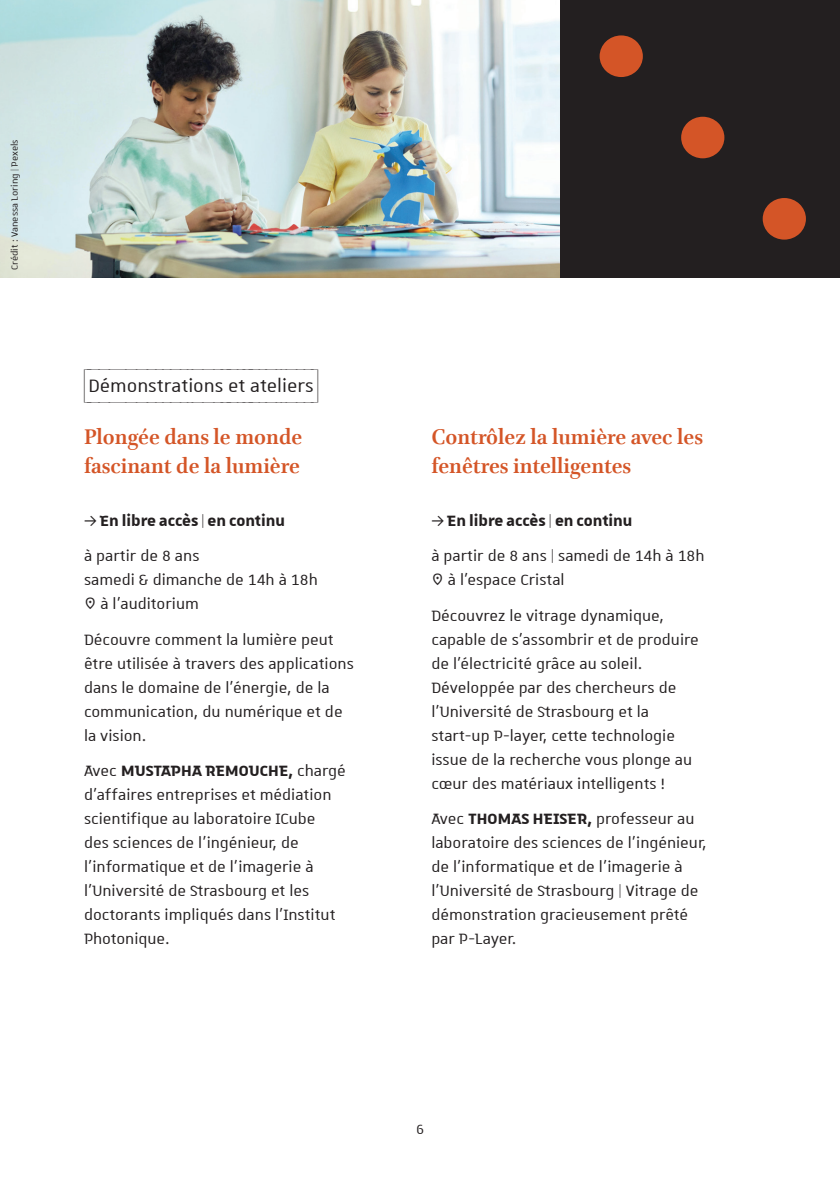
<style>
.page{position:relative;width:840px;height:1191px;background:#fff}
.page>*{position:absolute;margin:0;border:0;box-sizing:border-box;transform-origin:0 0}
.t1{font:700 24px/28.8px "Brill";color:#d45527}
.t2{font:24px "Unistra Encadre";color:#231f20}
.t3{font:20px/24px "Unistra C";color:#231f20}
.t4{font:20px "Unistra D";color:#231f20}
.t5{font:700 20px "Unistra D";color:#231f20}
.t6{font:18px "Unistra A";color:#231f20}
.t7{font:12px "Unistra C";color:#231f20}
.s1{font-family:"Unistra D"}
.s2{font-weight:700}
.s3{font-family:"Unistra A"}
</style>
<div class="page">
<hr style="left:839px;top:0;width:1px;height:522px;background:#d1d2d4">
<div style="left:559px;top:0;width:280px;height:278px;background:#231f20"></div>
<img style="left:0;top:0;width:559px;height:278px">
<svg style="left:762px;top:198px;width:43px;height:42px"></svg>
<svg style="left:681px;top:117px;width:43px;height:41px"></svg>
<svg style="left:599px;top:35px;width:43px;height:42px"></svg>
<p class="t7" style="left:9px;top:270px;width:132px;rotate:-90deg">Crédit : Vanessa Loring | Pexels</p>
<p class="t2" style="left:84px;top:368px;width:235px">(DÉMONSTRATIONS_ET_ATELIERS)</p>
<p class="t1" style="left:84px;top:423px;width:219px">Plongée dans le monde fascinant de la lumière</p>
<p class="t5" style="left:84px;top:509px;width:202px">✓ En libre accès | en continu</p>
<p class="t3" style="left:84px;top:543px;width:117px">à partir de <span class="s1">8 ans</span></p>
<p class="t4" style="left:84px;top:569px;width:235px">samedi &amp; dimanche de 14h à 18h</p>
<p class="t3" style="left:84px;top:586px;width:251px;line-height:35.4px;text-indent:16px">à l’auditorium<br>Découvre comment la lumière peut</p>
<p class="t3" style="left:84px;top:651px;width:271px">être utilisée à travers des applications dans le domaine de l’énergie, de la communication, du numérique et de la vision.</p>
<p class="t3" style="left:84px;top:758px;width:263px">Avec <span class="s2">MUSTAPHA REMOUCHE,</span> chargé d’affaires entreprises et médiation scientifique au laboratoire ICube<br>des sciences de l’ingénieur, de l’informatique et de l’imagerie à l’Université de Strasbourg et les doctorants impliqués dans l’Institut<br>Photonique.</p>
<p class="t1" style="left:431px;top:423px;width:273px">Contrôlez la lumière avec les fenêtres intelligentes</p>
<p class="t3" style="left:431px;top:502px;width:274px;line-height:35.4px">✓ <span class="s2">En libre accès | en continu<br></span>à partir de 8 ans <span class="s3">|</span> samedi de 14h à 18h</p>
<p class="t3" style="left:431px;top:562px;width:234px;line-height:35.4px;text-indent:16px">à l’espace Cristal<br>Découvrez le vitrage dynamique,</p>
<p class="t3" style="left:431px;top:627px;width:269px">capable de s’assombrir et de produire de l’électricité grâce au soleil.<br>Développée par des chercheurs de l’Université de Strasbourg et la start-up P-layer, cette technologie issue de la recherche vous plonge au cœur des matériaux intelligents !</p>
<p class="t3" style="left:431px;top:806px;width:277px">Avec <span class="s2">THOMAS HEISER,</span> professeur au laboratoire des sciences de l’ingénieur, de l’informatique et de l’imagerie à l’Université de Strasbourg | Vitrage de démonstration gracieusement prêté par P-Layer.</p>
<p class="t6" style="left:416px;top:1120px;width:9px">6</p>
</div>
